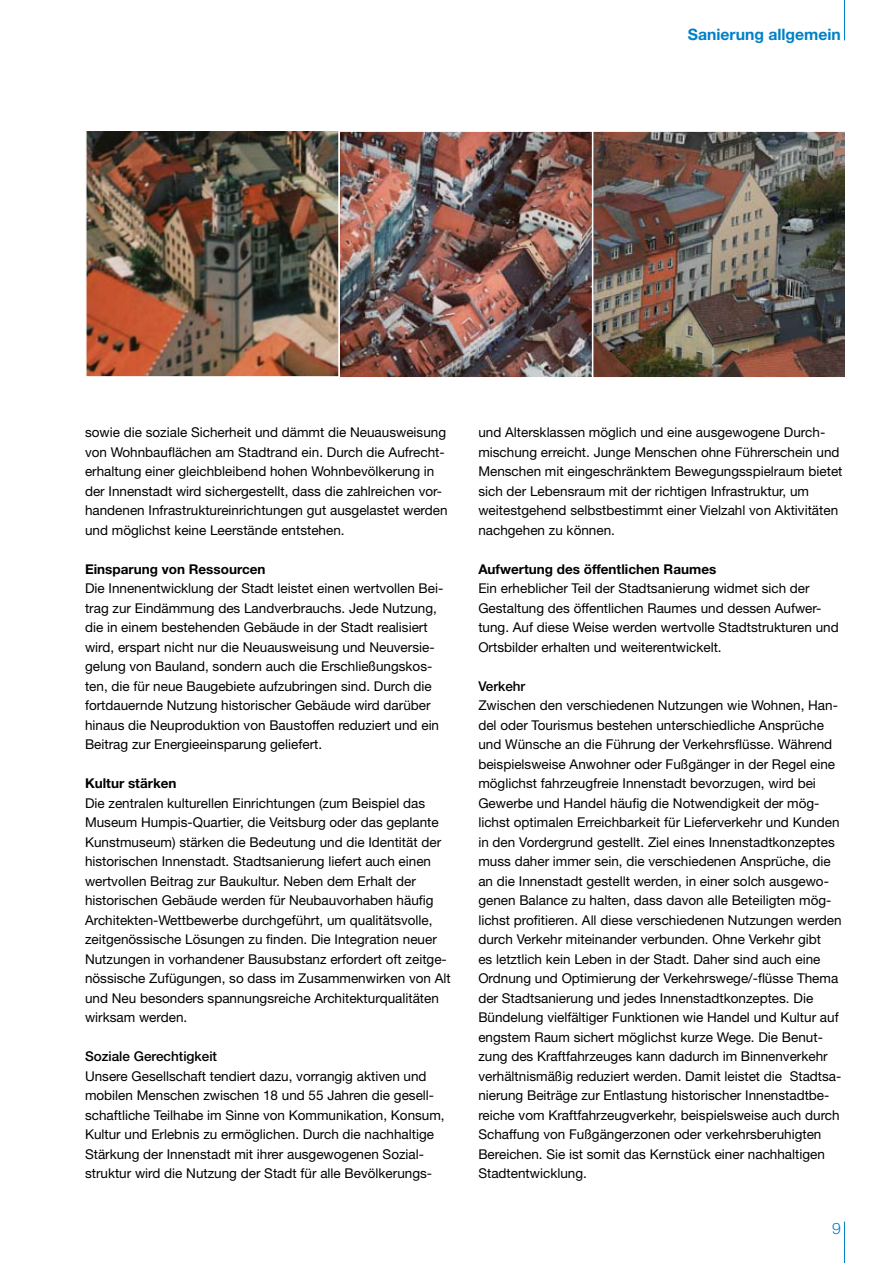
<style>
.page{position:relative;width:893px;height:1263px;background:#fff}
.page>*{position:absolute;margin:0;border:0;box-sizing:border-box;transform-origin:0 0}
.t1{font:700 15.75px "Helvetica Neue";color:#0080c6}
.t2{font:13.5px/19.5px "Helvetica Neue";color:#000}
.t3{font:700 13.5px "Helvetica Neue";color:#000}
.t4{font:500 13.5px "Helvetica Neue";color:#000}
</style>
<div class="page">
<img style="left:88px;top:132px;width:756px;height:243px">
<div style="left:85px;top:129px;width:255px;height:249px;border:2px solid #fff"></div>
<div style="left:338px;top:130px;width:255px;height:248px;border:2px solid #fff"></div>
<div style="left:592px;top:130px;width:255px;height:248px;border:2px solid #fff"></div>
<hr style="left:844px;top:1221px;width:1px;height:42px;background:#0080c6">
<hr style="left:844px;top:0;width:1px;height:40px;background:#0080c6">
<p class="t1" style="left:688px;top:25px;width:155px">Sanierung allgemein</p>
<p class="t2" style="left:85px;top:422px;width:364px">sowie die soziale Sicherheit und dämmt die Neuausweisung von Wohnbauflächen am Stadtrand ein. Durch die Aufrecht&shy;erhaltung einer gleichbleibend hohen Wohnbevölkerung in der Innenstadt wird sichergestellt, dass die zahlreichen vor&shy;handenen Infrastruktureinrichtungen gut ausgelastet werden und möglichst keine Leerstände entstehen.</p>
<p class="t3" style="left:85px;top:561px;width:182px">Einsparung von Ressourcen</p>
<p class="t2" style="left:85px;top:578px;width:360px">Die Innenentwicklung der Stadt leistet einen wertvollen Bei&shy;trag zur Eindämmung des Landverbrauchs. Jede Nutzung, die in einem bestehenden Gebäude in der Stadt realisiert wird, erspart nicht nur die Neuausweisung und Neuversie&shy;gelung von Bauland, sondern auch die Erschließungskos&shy;ten, die für neue Baugebiete aufzubringen sind. Durch die fortdauernde Nutzung historischer Gebäude wird darüber hinaus die Neuproduktion von Baustoffen reduziert und ein Beitrag zur Energieeinsparung geliefert.</p>
<p class="t3" style="left:85px;top:775px;width:93px">Kultur stärken</p>
<p class="t2" style="left:85px;top:793px;width:367px">Die zentralen kulturellen Einrichtungen (zum Beispiel das Museum Humpis-Quartier, die Veitsburg oder das geplante Kunstmuseum) stärken die Bedeutung und die Identität der historischen Innenstadt. Stadtsanierung liefert auch einen wertvollen Beitrag zur Baukultur. Neben dem Erhalt der historischen Gebäude werden für Neubauvorhaben häufig Architekten-Wettbewerbe durchgeführt, um qualitätsvolle, zeitgenössische Lösungen zu finden. Die Integration neuer Nutzungen in vorhandener Bausubstanz erfordert oft zeitge&shy;nössische Zufügungen, so dass im Zusammenwirken von Alt und Neu besonders spannungsreiche Architekturqualitäten wirksam werden.</p>
<p class="t4" style="left:85px;top:1048px;width:134px">Soziale Gerechtigkeit</p>
<p class="t2" style="left:85px;top:1066px;width:361px">Unsere Gesellschaft tendiert dazu, vorrangig aktiven und mobilen Menschen zwischen 18 und 55 Jahren die gesell&shy;schaftliche Teilhabe im Sinne von Kommunikation, Konsum, Kultur und Erlebnis zu ermöglichen. Durch die nachhaltige Stärkung der Innenstadt mit ihrer ausgewogenen Sozial&shy;struktur wird die Nutzung der Stadt für alle Bevölkerungs-</p>
<p class="t2" style="left:478px;top:422px;width:366px">und Altersklassen möglich und eine ausgewogene Durch&shy;mischung erreicht. Junge Menschen ohne Führerschein und Menschen mit eingeschränktem Bewegungsspielraum bietet sich der Lebensraum mit der richtigen Infrastruktur, um weitestgehend selbstbestimmt einer Vielzahl von Aktivitäten nachgehen zu können.</p>
<p class="t3" style="left:478px;top:561px;width:239px">Aufwertung des öffentlichen Raumes</p>
<p class="t2" style="left:478px;top:578px;width:362px">Ein erheblicher Teil der Stadtsanierung widmet sich der Gestaltung des öffentlichen Raumes und dessen Aufwer&shy;tung. Auf diese Weise werden wertvolle Stadtstrukturen und Ortsbilder erhalten und weiterentwickelt.</p>
<p class="t4" style="left:478px;top:678px;width:49px">Verkehr</p>
<p class="t2" style="left:478px;top:695px;width:365px">Zwischen den verschiedenen Nutzungen wie Wohnen, Han&shy;del oder Tourismus bestehen unterschiedliche Ansprüche und Wünsche an die Führung der Verkehrsflüsse. Während beispielsweise Anwohner oder Fußgänger in der Regel eine möglichst fahrzeugfreie Innenstadt bevorzugen, wird bei Gewerbe und Handel häufig die Notwendigkeit der mög&shy;lichst optimalen Erreichbarkeit für Lieferverkehr und Kunden in den Vordergrund gestellt. Ziel eines Innenstadtkonzeptes muss daher immer sein, die verschiedenen Ansprüche, die an die Innenstadt gestellt werden, in einer solch ausgewo&shy;genen Balance zu halten, dass davon alle Beteiligten mög&shy;lichst profitieren. All diese verschiedenen Nutzungen werden durch Verkehr miteinander verbunden. Ohne Verkehr gibt<br>es letztlich kein Leben in der Stadt. Daher sind auch eine Ordnung und Optimierung der Verkehrswege/-flüsse Thema der Stadtsanierung und jedes Innenstadtkonzeptes. Die Bündelung vielfältiger Funktionen wie Handel und Kultur auf engstem Raum sichert möglichst kurze Wege. Die Benut&shy;zung des Kraftfahrzeuges kann dadurch im Binnenverkehr verhältnismäßig reduziert werden. Damit leistet die Stadtsa&shy;nierung Beiträge zur Entlastung historischer Innenstadtbe&shy;reiche vom Kraftfahrzeugverkehr, beispielsweise auch durch Schaffung von Fußgängerzonen oder verkehrsberuhigten Bereichen. Sie ist somit das Kernstück einer nachhaltigen Stadtentwicklung.</p>
</div>
